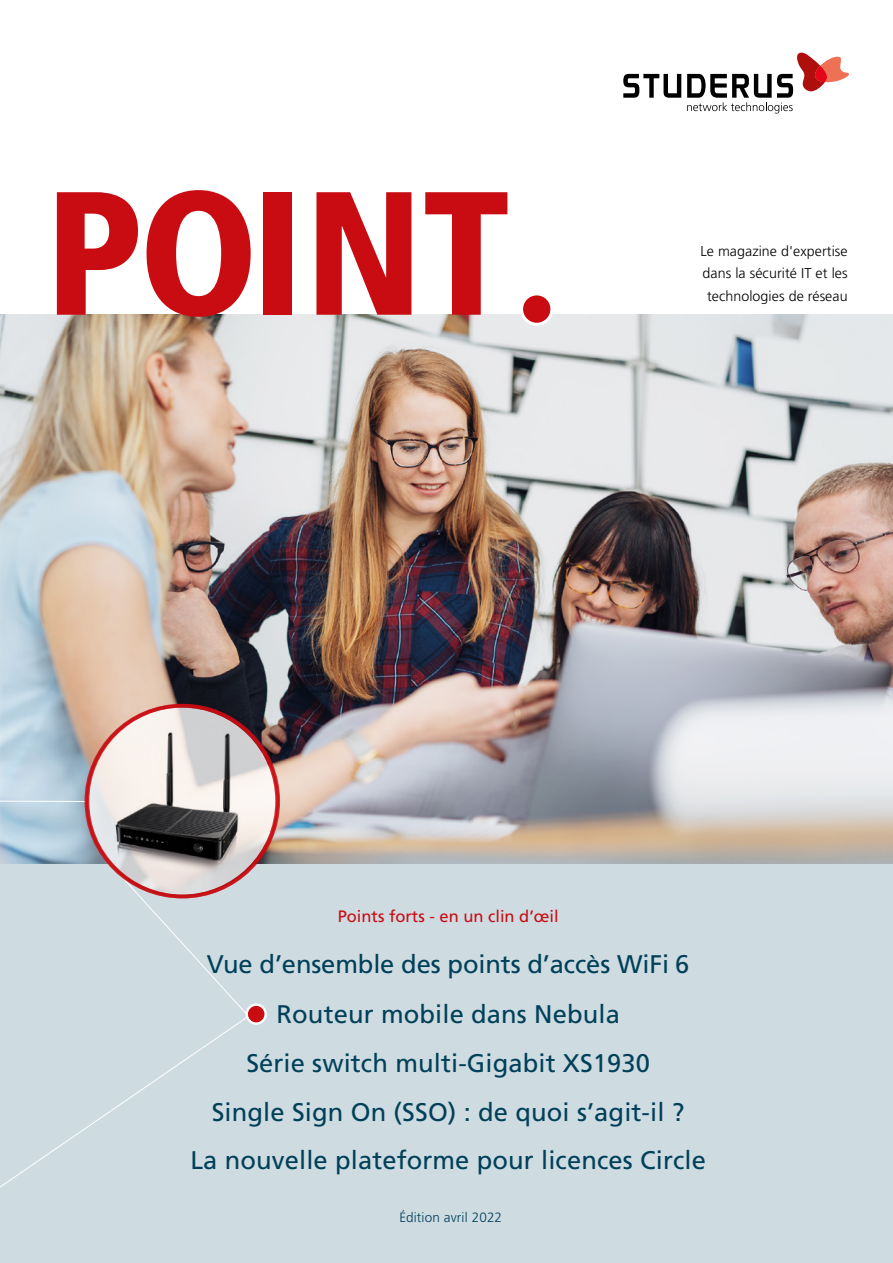
<style>
.page{position:relative;width:893px;height:1263px;background:#fff}
.page>*{position:absolute;margin:0;border:0;box-sizing:border-box;transform-origin:0 0}
.t1{font:900 condensed 175.5px "Frutiger LT Pro";letter-spacing:-.015em;color:#c90c12}
.t2{font:25.5px/49.1px "Frutiger LT Pro";letter-spacing:.005em;color:#004058;text-align:center}
.t3{font:16.5px "Frutiger LT Pro";color:#c90c12}
.t4{font:300 14.25px/22.5px "Frutiger LT Pro";letter-spacing:.005em;color:#000}
.t5{font:300 13.5px "Frutiger LT Pro";letter-spacing:.01em;color:#004058}
</style>
<div class="page">
<img style="left:0;top:315px;width:893px;height:549px">
<div style="left:0;top:864px;width:893px;height:399px;background:#cedbe1"></div>
<svg style="left:623px;top:74px;width:58px;height:24px"></svg>
<svg style="left:687px;top:53px;width:162px;height:61px"></svg>
<hr style="left:0;top:801px;width:86px;height:1px;background:#fff">
<img style="left:91px;top:708px;width:185px;height:180px">
<svg style="left:247px;top:1005px;width:19px;height:18px"></svg>
<div style="left:246px;top:1003px;width:21px;height:22px;border:2px solid #fff;border-radius:50%"></div>
<svg style="left:0;top:854px;width:248px;height:341px;background:#cdd8dd"></svg>
<div style="left:522px;top:294px;width:30px;height:30px;background:#c90c12;border-radius:50%"></div>
<div style="left:520px;top:292px;width:33px;height:34px;border:3px solid #fff;border-radius:50%"></div>
<h1 class="t1" style="left:45px;top:148px;width:466px">POINT</h1>
<p class="t4" style="left:700px;top:239px;width:149px">Le magazine d'expertise dans la sécurité IT et les</p>
<p class="t4" style="left:707px;top:284px;width:142px">technologies de réseau</p>
<p class="t3" style="left:338px;top:907px;width:222px">Points forts - en un clin d’œil</p>
<p class="t2" style="left:190px;top:939px;width:517px">Vue d’ensemble des points d’accès WiFi 6<br>Routeur mobile dans Nebula<br>Série switch multi-Gigabit XS1930<br>Single Sign On (SSO) : de quoi s’agit-il ?<br>La nouvelle plateforme pour licences Circle</p>
<p class="t5" style="left:399px;top:1209px;width:104px">Édition avril 2022</p>
</div>
